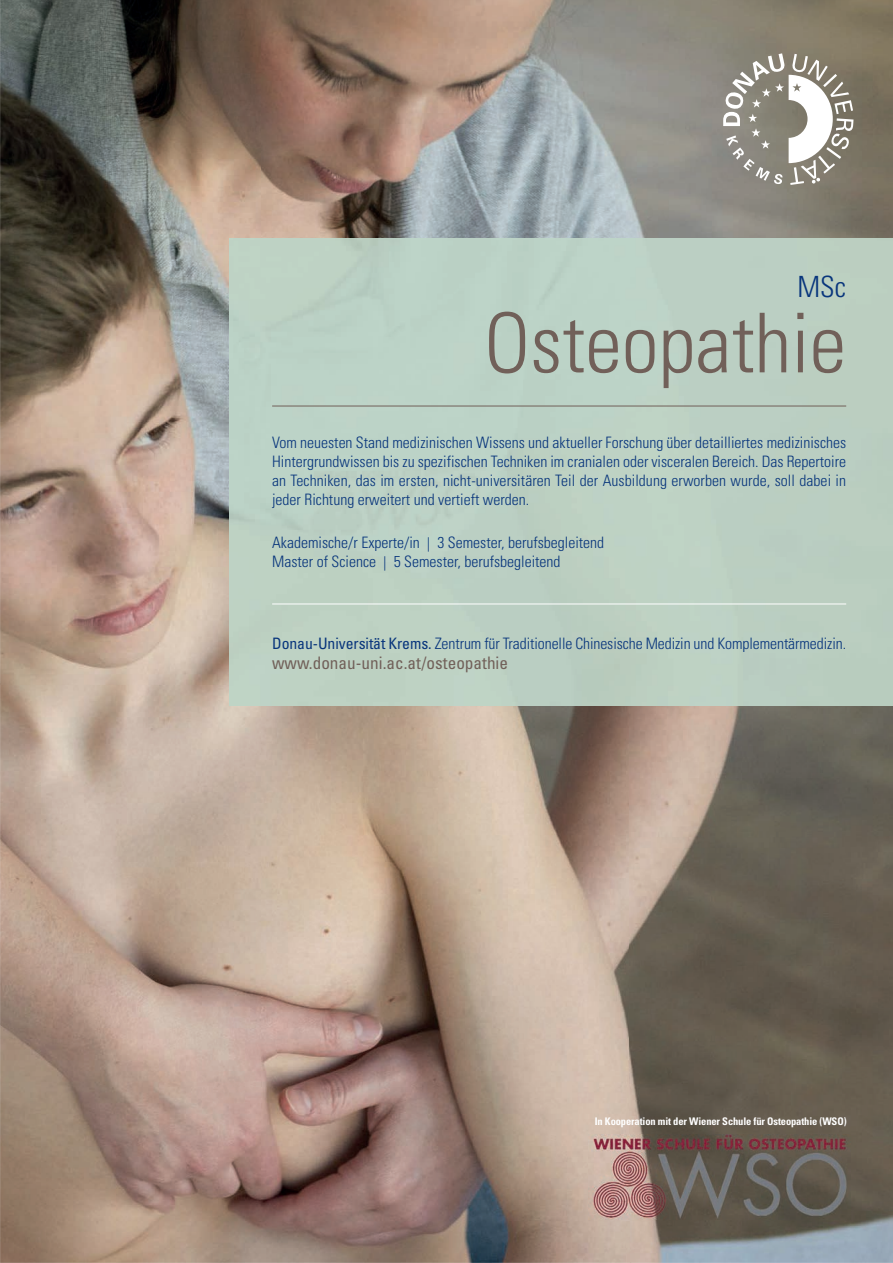
<style>
.page{position:relative;width:893px;height:1263px;background:#fff}
.page>*{position:absolute;margin:0;border:0;box-sizing:border-box;transform-origin:0 0}
.t1{font:300 condensed 82.5px "Univers";color:#716059}
.t2{font:300 condensed 29.25px "Univers";color:#08357c}
.t3{font:condensed 17.25px "Univers";color:#716059}
.t4{font:300 condensed 15.75px/18.9px "Univers";color:#08357c}
.t5{font:700 condensed 10.5px "Univers";letter-spacing:-.01em;color:#fff}
.s1{font-family:"Gill Sans";font-stretch:normal}
.s2{font-weight:400}
</style>
<div class="page">
<img style="left:0;top:685px;width:630px;height:578px">
<img style="left:630px;top:1211px;width:263px;height:52px">
<img style="left:841px;top:706px;width:52px;height:505px">
<img style="left:630px;top:706px;width:211px;height:429px">
<img style="left:0;top:0;width:262px;height:685px">
<img style="left:262px;top:0;width:631px;height:238px">
<hr style="left:272px;top:406px;width:574px;height:1px;background:#716059">
<img style="left:589px;top:1135px;width:261px;height:85px">
<svg style="left:723px;top:53px;width:130px;height:132px"></svg>
<h2 class="t2" style="left:797px;top:269px;width:50px">MSc</h2>
<h1 class="t1" style="left:484px;top:294px;width:363px">Osteopathie</h1>
<p class="t4" style="left:272px;top:433px;width:576px;text-align:justify">Vom neuesten Stand medizinischen Wissens und aktueller Forschung über detailliertes medizinisches Hintergrundwissen bis zu spezifischen Techniken im cranialen oder visceralen Bereich. Das Repertoire an Techniken, das im ersten, nicht-universitären Teil der Ausbildung erworben wurde, soll dabei in jeder Richtung erweitert und vertieft werden.</p>
<p class="t4" style="left:272px;top:533px;width:334px">Akademische/r Experte/in <span class="s1">|</span> 3 Semester, berufsbegleitend<br>Master of Science <span class="s1">|</span> 5 Semester, berufsbegleitend</p>
<p class="t4" style="left:272px;top:634px;width:575px"><span class="s2">Donau-Universität Krems.</span> Zentrum für Traditionelle Chinesische Medizin und Komplementärmedizin.</p>
<p class="t3" style="left:272px;top:652px;width:237px">www.donau-uni.ac.at/osteopathie</p>
<p class="t5" style="left:595px;top:1115px;width:253px">In Kooperation mit der Wiener Schule für Osteopathie (WSO)</p>
</div>
